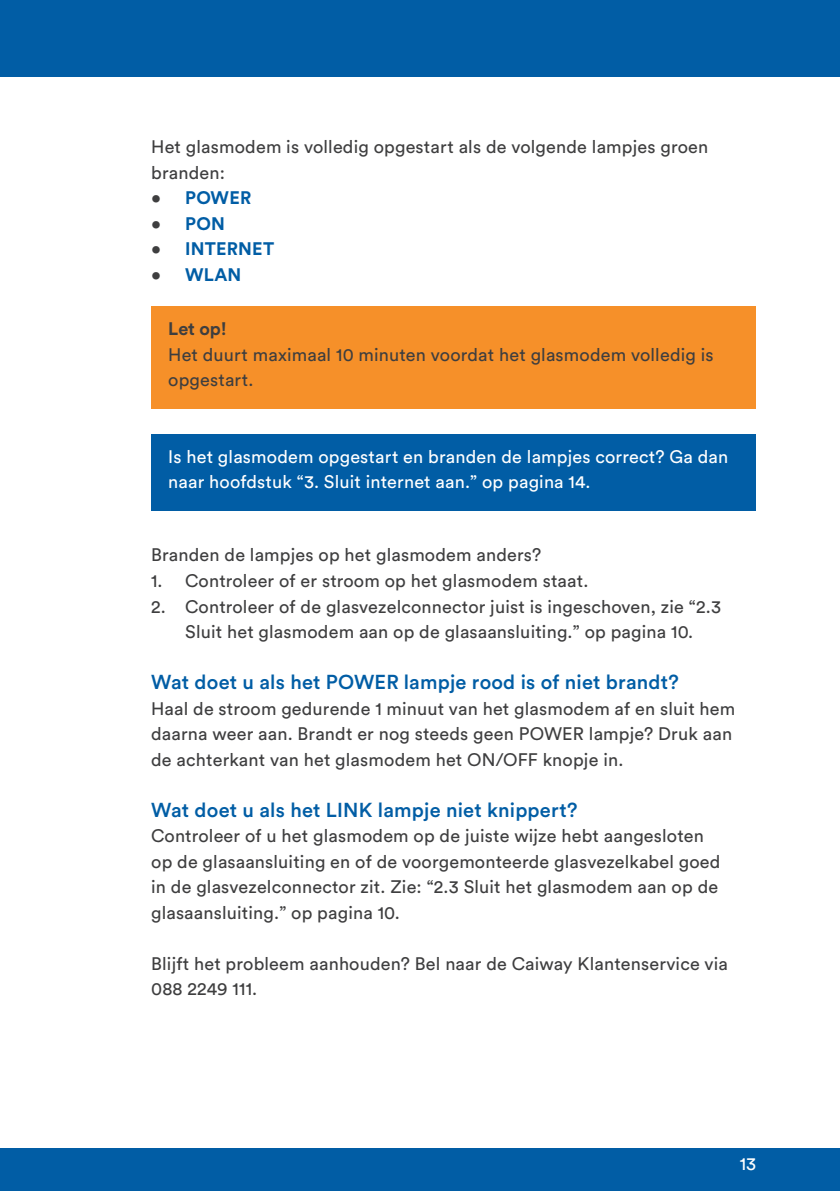
<style>
.page{position:relative;width:840px;height:1191px;background:#fff}
.page>*{position:absolute;margin:0;border:0;box-sizing:border-box;transform-origin:0 0}
.Heading_4{font:500 20px "Circular Pro";letter-spacing:.01em;color:#015da5}
.Body_text{font:18px/25.6px "Circular Pro";letter-spacing:.01em;color:#3e3e3f}
.Resultaat{font:18px/25.6px "Circular Pro";letter-spacing:.01em;color:#fff}
.Tip___let_op_body{font:18px/25.6px "Circular Pro";letter-spacing:.01em;color:#3e3e3f}
.t1{font:700 18px "Circular Pro";letter-spacing:.01em;color:#015da5}
.Tip___Let_op_heading{font:700 18px "Circular Pro";color:#3e3e3f}
.s1{font-weight:400;color:#3e3e3f}
</style>
<div class="page">
<div style="left:0;top:1148px;width:839px;height:43px;background:#015da5"></div>
<div style="left:0;top:0;width:839px;height:77px;background:#015da5"></div>
<div style="left:151px;top:306px;width:604px;height:102px;background:#f69029"></div>
<div style="left:151px;top:434px;width:604px;height:76px;background:#015da5"></div>
<p class="Body_text" style="left:151px;top:133px;width:558px">Het glasmodem is volledig opgestart als de volgende lampjes groen branden:</p>
<p class="t1" style="left:151px;top:185px;width:101px"><span class="s1">•</span> POWER</p>
<p class="t1" style="left:151px;top:211px;width:75px"><span class="s1">•</span> PON</p>
<p class="t1" style="left:151px;top:236px;width:125px"><span class="s1">•</span> INTERNET</p>
<p class="t1" style="left:151px;top:262px;width:92px"><span class="s1">•</span> WLAN</p>
<p class="Tip___Let_op_heading" style="left:168px;top:316px;width:60px">Let op!</p>
<p class="Tip___let_op_body" style="left:168px;top:340px;width:546px">Het duurt maximaal 10 minuten voordat het glasmodem volledig is opgestart.</p>
<p class="Resultaat" style="left:168px;top:443px;width:561px">Is het glasmodem opgestart en branden de lampjes correct? Ga dan naar hoofdstuk “3. Sluit internet aan.” op pagina 14.</p>
<p class="Body_text" style="left:151px;top:541px;width:391px">Branden de lampjes op het glasmodem anders?</p>
<p class="Body_text" style="left:151px;top:567px;width:438px">1. Controleer of er stroom op het glasmodem staat.</p>
<p class="Body_text" style="left:151px;top:592px;width:571px;text-align:center">2. Controleer of de glasvezelconnector juist is ingeschoven, zie “2.3<br>Sluit het glasmodem aan op de glasaansluiting.” op pagina 10.</p>
<p class="Heading_4" style="left:151px;top:668px;width:529px">Wat doet u als het POWER lampje rood is of niet brandt?</p>
<p class="Body_text" style="left:151px;top:694px;width:585px">Haal de stroom gedurende 1 minuut van het glasmodem af en sluit hem daarna weer aan. Brandt er nog steeds geen POWER lampje? Druk aan de achterkant van het glasmodem het ON/OFF knopje in.</p>
<p class="Heading_4" style="left:151px;top:796px;width:427px">Wat doet u als het LINK lampje niet knippert?</p>
<p class="Body_text" style="left:151px;top:822px;width:570px">Controleer of u het glasmodem op de juiste wijze hebt aangesloten op de glasaansluiting en of de voorgemonteerde glasvezelkabel goed in de glasvezelconnector zit. Zie: “2.3 Sluit het glasmodem aan op de glasaansluiting.” op pagina 10.</p>
<p class="Body_text" style="left:151px;top:950px;width:578px">Blijft het probleem aanhouden? Bel naar de Caiway Klantenservice via<br>088 2249 111.</p>
<p class="Resultaat" style="left:739px;top:1150px;width:18px">13</p>
</div>
